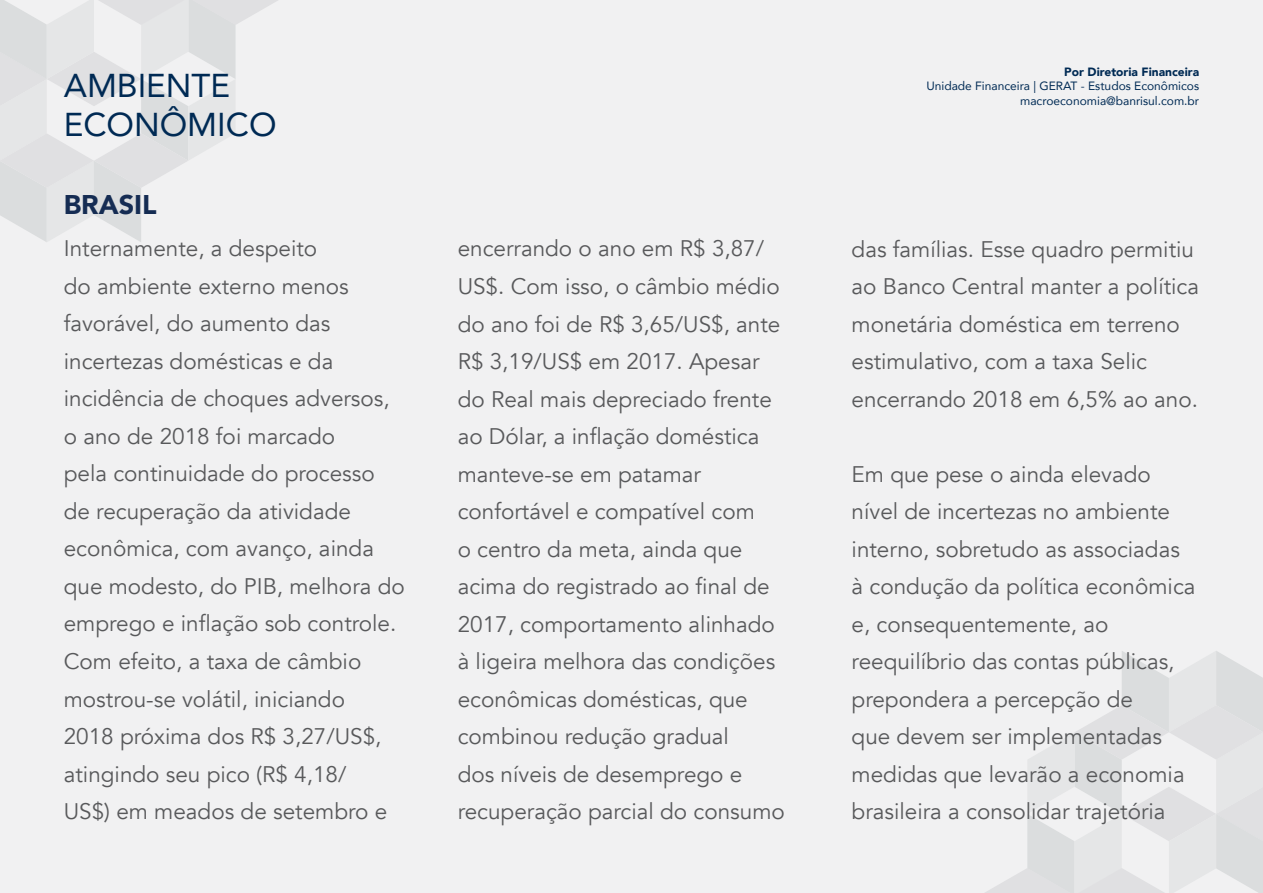
<style>
.page{position:relative;width:1263px;height:893px;background:#f1f1f2}
.page>*{position:absolute;margin:0;border:0;box-sizing:border-box;transform-origin:0 0}
.t1{font:33px "Avenir";color:#002a54}
.t2{font:900 27px "Avenir";color:#152c53}
.t3{font:22.5px/37.5px "Avenir";color:#58595b}
.t4{font:12px "Avenir";color:#002a54}
.t5{font:900 12px "Avenir";color:#002a54}
</style>
<div class="page">
<svg style="left:0;top:0;width:278px;height:242px"></svg>
<svg style="left:985px;top:651px;width:278px;height:242px"></svg>
<h1 class="t1" style="left:64px;top:59px;width:168px">AMBIENTE</h1>
<h1 class="t1" style="left:64px;top:98px;width:214px">ECONÔMICO</h1>
<p class="t5" style="left:1064px;top:61px;width:136px">Por Diretoria Financeira</p>
<p class="t4" style="left:926px;top:76px;width:274px">Unidade Financeira | GERAT - Estudos Econômicos</p>
<p class="t4" style="left:1020px;top:91px;width:181px">macroeconomia@banrisul.com.br</p>
<p class="t2" style="left:64px;top:182px;width:94px">BRASIL</p>
<p class="t3" style="left:64px;top:230px;width:343px">Internamente, a despeito<br>do ambiente externo menos favorável, do aumento das incertezas domésticas e da incidência de choques adversos, o ano de 2018 foi marcado<br>pela continuidade do processo de recuperação da atividade econômica, com avanço, ainda que modesto, do PIB, melhora do emprego e inflação sob controle.<br>Com efeito, a taxa de câmbio mostrou-se volátil, iniciando<br>2018 próxima dos R$ 3,27/US$, atingindo seu pico (R$ 4,18/<br>US$) em meados de setembro e</p>
<p class="t3" style="left:458px;top:230px;width:329px">encerrando o ano em R$ 3,87/<br>US$. Com isso, o câmbio médio do ano foi de R$ 3,65/US$, ante<br>R$ 3,19/US$ em 2017. Apesar do Real mais depreciado frente ao Dólar, a inflação doméstica manteve-se em patamar confortável e compatível com<br>o centro da meta, ainda que acima do registrado ao final de<br>2017, comportamento alinhado à ligeira melhora das condições econômicas domésticas, que combinou redução gradual<br>dos níveis de desemprego e recuperação parcial do consumo</p>
<p class="t3" style="left:852px;top:230px;width:349px">das famílias. Esse quadro permitiu ao Banco Central manter a política monetária doméstica em terreno estimulativo, com a taxa Selic encerrando 2018 em 6,5% ao ano.</p>
<p class="t3" style="left:852px;top:456px;width:345px">Em que pese o ainda elevado nível de incertezas no ambiente interno, sobretudo as associadas à condução da política econômica e, consequentemente, ao reequilíbrio das contas públicas, prepondera a percepção de<br>que devem ser implementadas medidas que levarão a economia brasileira a consolidar trajetória</p>
</div>
